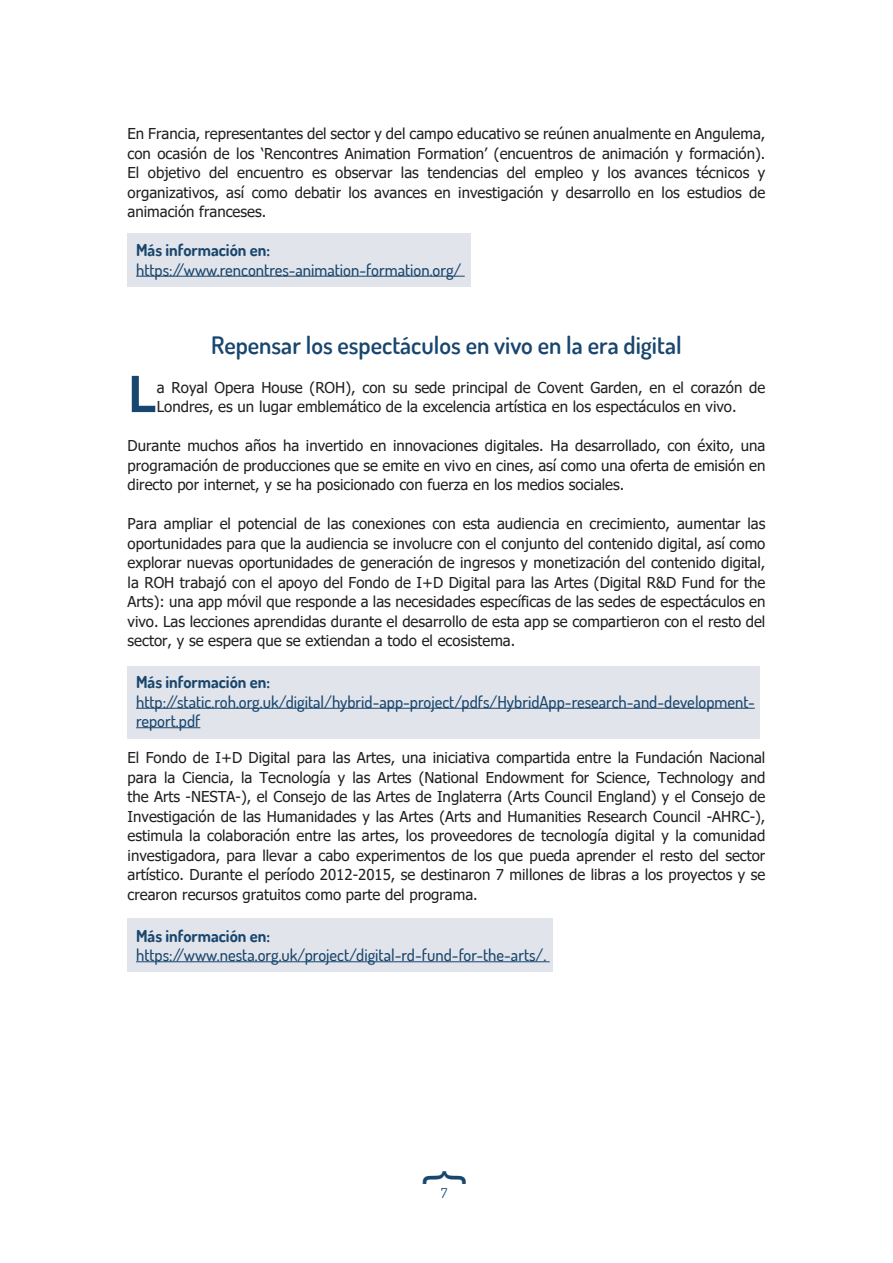
<style>
.page{position:relative;width:893px;height:1263px;background:#fff}
.page>*{position:absolute;margin:0;border:0;box-sizing:border-box;transform-origin:0 0}
.t1{font:50.85px "DIN Bold";color:#19466e}
.t2{font:45px "Arial";color:#19466e}
.t3{font:600 24px "Dosis";color:#19466e}
.t4{font:500 16.5px/19.5px "Dosis";color:#19466e}
.t5{font:700 16.5px "Dosis";color:#19466e}
.t6{font:15px/19.5px "Tahoma";color:#231f20;text-align:justify}
</style>
<div class="page">
<div style="left:128px;top:918px;width:425px;height:54px;background:#e1e4ea"></div>
<div style="left:128px;top:666px;width:632px;height:72px;background:#e1e4ea"></div>
<div style="left:128px;top:233px;width:343px;height:54px;background:#e1e4ea"></div>
<hr style="left:136px;top:276px;width:329px;height:1px;background:#19466e">
<hr style="left:136px;top:708px;width:619px;height:1px;background:#19466e">
<hr style="left:136px;top:727px;width:64px;height:1px;background:#19466e">
<hr style="left:136px;top:961px;width:414px;height:1px;background:#19466e">
<p class="t6" style="left:128px;top:125px;width:639px">En Francia, representantes del sector y del campo educativo se reúnen anualmente en Angulema, con ocasión de los ‘Rencontres Animation Formation’ (encuentros de animación y formación).<br>El objetivo del encuentro es observar las tendencias del empleo y los avances técnicos y organizativos, así como debatir los avances en investigación y desarrollo en los estudios de animación franceses.</p>
<p class="t5" style="left:136px;top:239px;width:136px">Más información en:</p>
<p class="t4" style="left:136px;top:259px;width:327px">https://www.rencontres-animation-formation.org/</p>
<h3 class="t3" style="left:211px;top:329px;width:472px">Repensar los espectáculos en vivo en la era digital</h3>
<h1 class="t1" style="left:128px;top:360px;width:31px">L</h1>
<p class="t6" style="left:157px;top:378px;width:610px">a Royal Opera House (ROH), con su sede principal de Covent Garden, en el corazón de<br>Londres, es un lugar emblemático de la excelencia artística en los espectáculos en vivo.</p>
<p class="t6" style="left:128px;top:437px;width:639px">Durante muchos años ha invertido en innovaciones digitales. Ha desarrollado, con éxito, una programación de producciones que se emite en vivo en cines, así como una oferta de emisión en directo por internet, y se ha posicionado con fuerza en los medios sociales.</p>
<p class="t6" style="left:128px;top:515px;width:639px">Para ampliar el potencial de las conexiones con esta audiencia en crecimiento, aumentar las oportunidades para que la audiencia se involucre con el conjunto del contenido digital, así como explorar nuevas oportunidades de generación de ingresos y monetización del contenido digital, la ROH trabajó con el apoyo del Fondo de I+D Digital para las Artes (Digital R&amp;D Fund for the Arts): una app móvil que responde a las necesidades específicas de las sedes de espectáculos en vivo. Las lecciones aprendidas durante el desarrollo de esta app se compartieron con el resto del sector, y se espera que se extiendan a todo el ecosistema.</p>
<p class="t5" style="left:136px;top:671px;width:136px">Más información en:</p>
<p class="t4" style="left:136px;top:691px;width:620px">http://static.roh.org.uk/digital/hybrid-app-project/pdfs/HybridApp-research-and-development&shy;report.pdf</p>
<p class="t6" style="left:128px;top:749px;width:639px">El Fondo de I+D Digital para las Artes, una iniciativa compartida entre la Fundación Nacional para la Ciencia, la Tecnología y las Artes (National Endowment for Science, Technology and the Arts -NESTA-), el Consejo de las Artes de Inglaterra (Arts Council England) y el Consejo de Investigación de las Humanidades y las Artes (Arts and Humanities Research Council -AHRC-), estimula la colaboración entre las artes, los proveedores de tecnología digital y la comunidad investigadora, para llevar a cabo experimentos de los que pueda aprender el resto del sector artístico. Durante el período 2012-2015, se destinaron 7 millones de libras a los proyectos y se crearon recursos gratuitos como parte del programa.</p>
<p class="t5" style="left:136px;top:925px;width:136px">Más información en:</p>
<p class="t4" style="left:136px;top:945px;width:412px">https://www.nesta.org.uk/project/digital-rd-fund-for-the-arts/.</p>
<h2 class="t2" style="left:479px;top:1170px;width:17px;rotate:90deg">{</h2>
</div>
